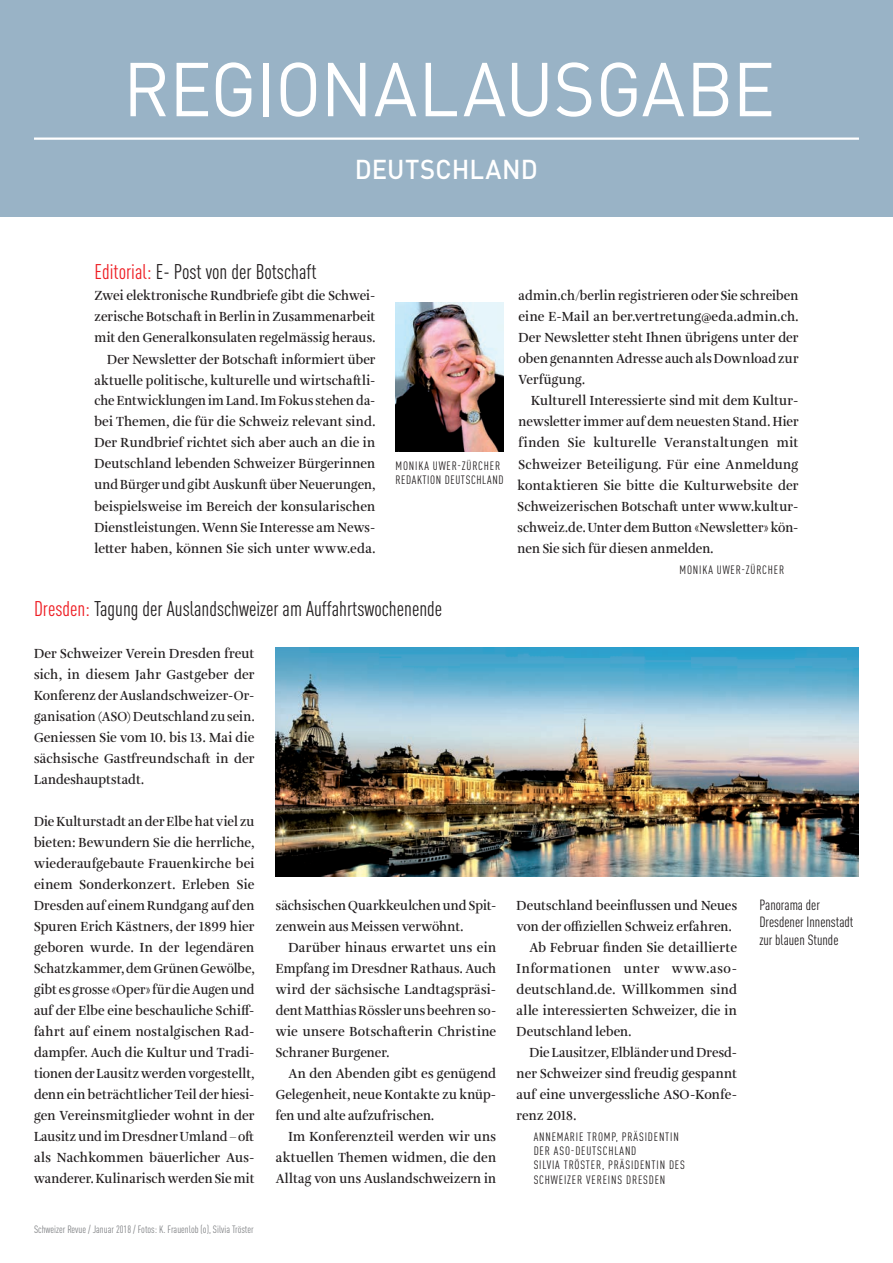
<style>
.page{position:relative;width:893px;height:1263px;background:#fff}
.page>*{position:absolute;margin:0;border:0;box-sizing:border-box;transform-origin:0 0}
.t1{font:75px "DINOT";letter-spacing:-.01em;color:#fff;scale:.95 1}
.t2{font:500 27px "DINOT";letter-spacing:.01em;color:#fff;scale:.95 1}
.t3{font:condensed 21px "DINOT";color:#231f20}
.t4{font:condensed 14.7px/17.5px "DINOT";color:#231f20}
.t5{font:600 13.5px/21px "Amalia Pro";letter-spacing:.005em;color:#231f20;text-align:justify;scale:.95 1}
.t6{font:600 13.5px/21px "Amalia Pro";letter-spacing:.005em;color:#231f20;text-align:justify}
.t7{font:600 13.5px/21px "Amalia Pro";letter-spacing:.005em;color:#231f20;text-align:justify;scale:.96 1}
.t8{font:600 13.5px "Amalia Pro";letter-spacing:.005em;color:#231f20;scale:.94 1}
.t9{font:600 13.5px "Amalia Pro";letter-spacing:.04em;color:#231f20}
.t10{font:condensed 12px/14.4px "DINOT";letter-spacing:.07em;color:#231f20}
.t11{font:condensed 12px/14.4px "DINOT";letter-spacing:.05em;color:#231f20}
.t12{font:condensed 10.5px "DINOT";color:#808285}
.s1{color:#ee1d23}
</style>
<div class="page">
<div style="left:0;top:0;width:893px;height:216px;background:#99b3c6"></div>
<hr style="left:34px;top:137px;width:825px;height:3px;background:#fff">
<img style="left:395px;top:302px;width:109px;height:149px">
<img style="left:276px;top:647px;width:583px;height:229px">
<h1 class="t1" style="left:123px;top:63px;width:688px">REGIONALAUSGABE</h1>
<h2 class="t2" style="left:355px;top:160px;width:194px">DEUTSCHLAND</h2>
<h3 class="t3" style="left:94px;top:264px;width:224px"><span class="s1">Editorial:</span> E- Post von der Botschaft</h3>
<p class="t5" style="left:94px;top:286px;width:297px;text-align:right">Zwei elektronische Rundbriefe gibt die Schwei&shy;zerische Botschaft in Berlin in Zusammenarbeit mit den Generalkonsulaten regelmässig heraus.<br>Der Newsletter der Botschaft informiert über aktuelle politische, kulturelle und wirtschaftli&shy;che Entwicklungen im Land. Im Fokus stehen da&shy;bei Themen, die für die Schweiz relevant sind.<br>Der Rundbrief richtet sich aber auch an die in Deutschland lebenden Schweizer Bürgerinnen und Bürger und gibt Auskunft über Neuerungen, beispielsweise im Bereich der konsularischen Dienstleistungen. Wenn Sie Interesse am News&shy;letter haben, können Sie sich unter www.eda.</p>
<p class="t11" style="left:395px;top:460px;width:109px">MONIKA UWER-ZÜRCHER<br>REDAKTION DEUTSCHLAND</p>
<h3 class="t3" style="left:34px;top:600px;width:410px"><span class="s1">Dresden:</span> Tagung der Auslandschweizer am Auffahrtswochenende</h3>
<p class="t6" style="left:34px;top:643px;width:222px">Der Schweizer Verein Dresden freut sich, in diesem Jahr Gastgeber der Konferenz der Auslandschweizer-Or&shy;ganisation (ASO) Deutschland zu sein.<br>Geniessen Sie vom 10. bis 13. Mai die sächsische Gastfreundschaft in der Landeshauptstadt.</p>
<p class="t5" style="left:34px;top:811px;width:234px">Die Kulturstadt an der Elbe hat viel zu bieten: Bewundern Sie die herrliche, wiederaufgebaute Frauenkirche bei einem Sonderkonzert. Erleben Sie Dresden auf einem Rundgang auf den Spuren Erich Kästners, der 1899 hier geboren wurde. In der legendären Schatzkammer, dem Grünen Gewölbe, gibt es grosse «Oper» für die Augen und auf der Elbe eine beschauliche Schiff&shy;fahrt auf einem nostalgischen Rad&shy;dampfer. Auch die Kultur und Tradi&shy;tionen der Lausitz werden vorgestellt, denn ein beträchtlicher Teil der hiesi&shy;gen Vereinsmitglieder wohnt in der Lausitz und im Dresdner Umland – oft als Nachkommen bäuerlicher Aus&shy;wanderer. Kulinarisch werden Sie mit</p>
<p class="t5" style="left:276px;top:895px;width:234px">sächsischen Quarkkeulchen und Spit&shy;zenwein aus Meissen verwöhnt.</p>
<p class="t6" style="left:276px;top:937px;width:222px;text-indent:13px">Darüber hinaus erwartet uns ein Empfang im Dresdner Rathaus. Auch wird der sächsische Landtagspräsi&shy;dent Matthias Rössler uns beehren so&shy;wie unsere Botschafterin Christine Schraner Burgener.</p>
<p class="t6" style="left:276px;top:1063px;width:222px;text-indent:13px">An den Abenden gibt es genügend Gelegenheit, neue Kontakte zu knüp&shy;fen und alte aufzufrischen.</p>
<p class="t6" style="left:276px;top:1126px;width:222px;text-indent:13px">Im Konferenzteil werden wir uns aktuellen Themen widmen, die den Alltag von uns Auslandschweizern in</p>
<p class="t5" style="left:519px;top:286px;width:296px">admin.ch/berlin registrieren oder Sie schreiben eine E-Mail an ber.vertretung@eda.admin.ch.<br>Der Newsletter steht Ihnen übrigens unter der oben genannten Adresse auch als Download zur Verfügung.</p>
<p class="t7" style="left:518px;top:391px;width:294px;text-indent:14px">Kulturell Interessierte sind mit dem Kultur&shy;newsletter immer auf dem neuesten Stand. Hier finden Sie kulturelle Veranstaltungen mit Schweizer Beteiligung. Für eine Anmeldung kontaktieren Sie bitte die Kulturwebsite der Schweizerischen Botschaft unter www.kultur&shy;schweiz.de. Unter dem Button «Newsletter» kön&shy;nen Sie sich für diesen anmelden.</p>
<p class="t10" style="left:680px;top:563px;width:106px">MONIKA UWER-ZÜRCHER</p>
<p class="t5" style="left:517px;top:895px;width:234px">Deutschland beeinflussen und Neues</p>
<p class="t5" style="left:517px;top:916px;width:228px">von der offiziellen Schweiz erfahren.</p>
<p class="t6" style="left:529px;top:937px;width:209px">Ab Februar finden Sie detaillierte</p>
<p class="t9" style="left:517px;top:962px;width:222px">Informationen unter www.aso-</p>
<p class="t6" style="left:517px;top:979px;width:222px">deutschland.de. Willkommen sind</p>
<p class="t6" style="left:517px;top:1000px;width:222px">alle interessierten Schweizer, die in</p>
<p class="t5" style="left:517px;top:1021px;width:122px">Deutschland leben.</p>
<p class="t8" style="left:529px;top:1046px;width:222px">Die Lausitzer, Elbländer und Dresd-</p>
<p class="t7" style="left:517px;top:1063px;width:231px">ner Schweizer sind freudig gespannt</p>
<p class="t6" style="left:517px;top:1084px;width:222px">auf eine unvergessliche ASO-Konfe-</p>
<p class="t5" style="left:517px;top:1105px;width:65px">renz 2018.</p>
<p class="t10" style="left:534px;top:1130px;width:153px">ANNEMARIE TROMP, PRÄSIDENTIN<br>DER ASO-DEUTSCHLAND<br>SILVIA TRÖSTER, PRÄSIDENTIN DES<br>SCHWEIZER VEREINS DRESDEN</p>
<p class="t4" style="left:759px;top:897px;width:96px">Panorama der<br>Dresdener Innenstadt zur blauen Stunde</p>
<p class="t12" style="left:34px;top:1225px;width:221px">Schweizer Revue / Januar 2018 / Fotos: K. Frauenlob (o), Silvia Tröster</p>
</div>
